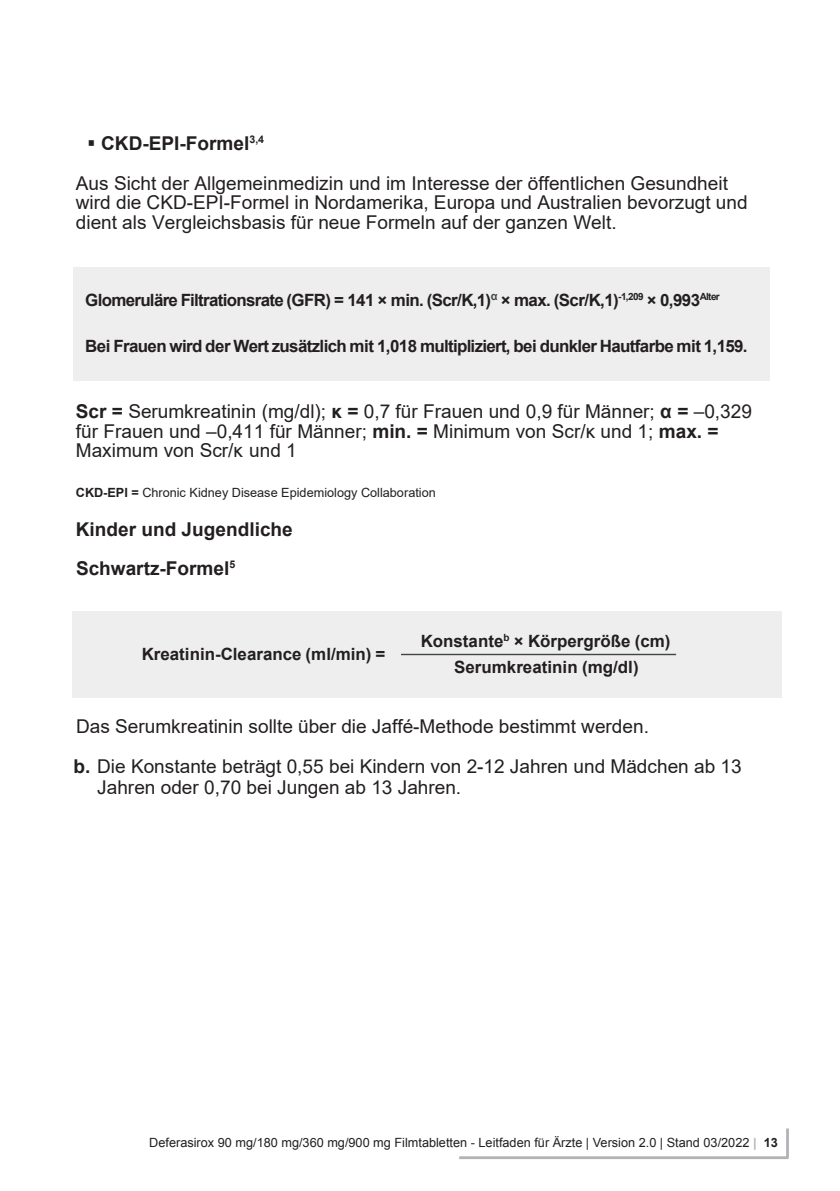
<style>
.page{position:relative;width:840px;height:1191px;background:#fff}
.page>*{position:absolute;margin:0;border:0;box-sizing:border-box;transform-origin:0 0}
.t1{font:19px/19.6px "Arial";color:#231f20}
.t2{font:700 19px/38.8px "Arial";color:#231f20}
.t3{font:700 17px "Arial";letter-spacing:-.035em;color:#231f20}
.t4{font:700 17px/26.6px "Arial";color:#231f20;text-align:center}
.t5{font:12.6px "Arial";color:#231f20}
.s1{font-weight:700}
.s2{font-weight:700;color:#c4c5c7}
.s3{font-weight:700;color:#b2b3b7}
</style>
<div class="page">
<div style="left:72px;top:611px;width:708px;height:87px;background:#eeeeef"></div>
<hr style="left:401px;top:654px;width:274px;height:1px;background:#424546">
<div style="left:73px;top:267px;width:695px;height:114px;background:#eeeeef"></div>
<svg style="left:459px;top:1128px;width:330px;height:31px"></svg>
<p class="t1" style="left:76px;top:123px;width:653px;line-height:39.8px;text-indent:12px">▪ <span class="s1">CKD-EPI-Formel</span><sup>3,4<br></sup>Aus Sicht der Allgemeinmedizin und im Interesse der öffentlichen Gesundheit</p>
<p class="t1" style="left:76px;top:193px;width:673px">wird die CKD-EPI-Formel in Nordamerika, Europa und Australien bevorzugt und dient als Vergleichsbasis für neue Formeln auf der ganzen Welt.</p>
<p class="t3" style="left:85px;top:288px;width:635px">Glomeruläre Filtrationsrate (GFR) = 141 × min. (Scr/K,1)<sup>α</sup> × max. (Scr/K,1)<sup>-1,209</sup> × 0,993<sup>Alter</sup></p>
<p class="t3" style="left:85px;top:334px;width:663px">Bei Frauen wird der Wert zusätzlich mit 1,018 multipliziert, bei dunkler Hautfarbe mit 1,159.</p>
<p class="t1" style="left:76px;top:401px;width:677px"><span class="s1">Scr =</span> Serumkreatinin (mg/dl); <span class="s1">κ =</span> 0,7 für Frauen und 0,9 für Männer; <span class="s1">α =</span> –0,329 für Frauen und –0,411 für Männer; <span class="s1">min. =</span> Minimum von Scr/κ und 1; <span class="s1">max. =<br></span>Maximum von Scr/κ und 1</p>
<p class="t5" style="left:76px;top:484px;width:361px"><span class="s1">CKD-EPI =</span> Chronic Kidney Disease Epidemiology Collaboration</p>
<p class="t2" style="left:76px;top:510px;width:218px">Kinder und Jugendliche<br>Schwartz-Formel<sup>5</sup></p>
<p class="t4" style="left:142px;top:641px;width:245px">Kreatinin-Clearance (ml/min) =</p>
<p class="t4" style="left:420px;top:627px;width:251px">Konstante<sup>b</sup> × Körpergröße (cm)<br>Serumkreatinin (mg/dl)</p>
<p class="t1" style="left:74px;top:706px;width:669px;line-height:39.6px">Das Serumkreatinin sollte über die Jaffé-Methode bestimmt werden.<br><span class="s1">b.</span> Die Konstante beträgt 0,55 bei Kindern von 2-12 Jahren und Mädchen ab 13</p>
<p class="t1" style="left:97px;top:778px;width:365px">Jahren oder 0,70 bei Jungen ab 13 Jahren.</p>
<p class="t5" style="left:146px;top:1132px;width:629px">Deferasirox 90 mg/180 mg/360 mg/900 mg Filmtablet en - Leitfaden für Ärzte | Version 2.0 | Stand 03/2022 <span class="s2">|</span> <span class="s1">13</span></p>
<p class="t5" style="left:149px;top:1134px;width:629px">Deferasirox 90 mg/180 mg/360 mg/900 mg Filmtabletten - Leitfaden für Ärzte | Version 2.0 | Stand 03/2022 <span class="s3">|</span> <span class="s1">13</span></p>
</div>
